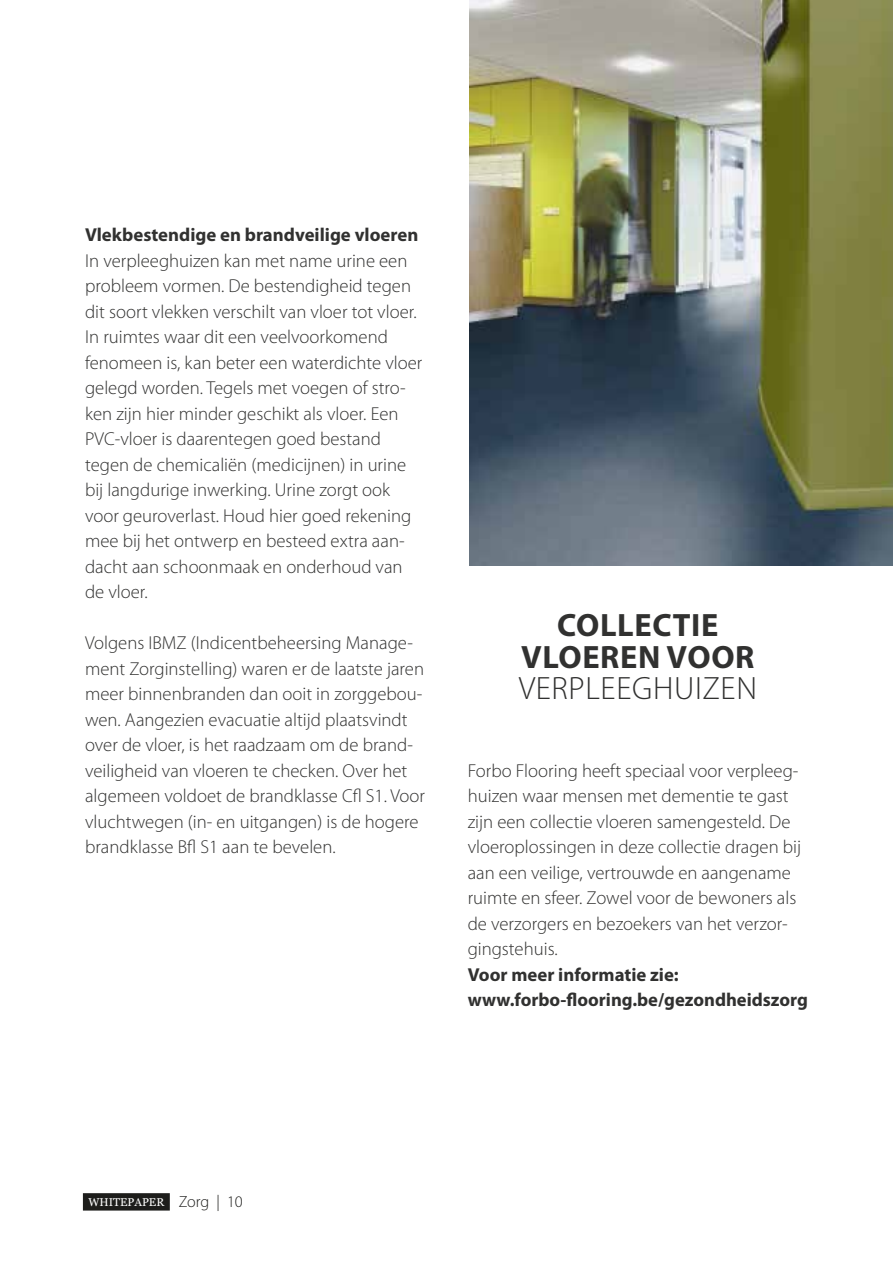
<style>
.page{position:relative;width:893px;height:1263px;background:#fff}
.page>*{position:absolute;margin:0;border:0;box-sizing:border-box;transform-origin:0 0}
.titel{font:700 32.4px "Myriad Pro";letter-spacing:.02em;color:#313130}
.titel-2{font:300 32.4px "Myriad Pro";letter-spacing:.02em;color:#313130}
.brood{font:300 18.75px/25.5px "Myriad Pro";color:#313130}
.brood-2{font:700 18.75px/25.5px "Myriad Pro";color:#313130}
.t1{font:11.4px "Georgia";color:#fff}
.s1{font-family:"Myriad Pro";font-weight:300;font-size:16.2px;color:#1d1d1b}
</style>
<div class="page">
<img style="left:470px;top:0;width:423px;height:566px">
<div style="left:83px;top:1193px;width:87px;height:17px;background:#1d1d1b"></div>
<p class="brood-2" style="left:85px;top:222px;width:335px">Vlekbestendige en brandveilige vloeren</p>
<p class="brood" style="left:85px;top:248px;width:339px">In verpleeghuizen kan met name urine een probleem vormen. De bestendigheid tegen dit soort vlekken verschilt van vloer tot vloer.<br>In ruimtes waar dit een veelvoorkomend fenomeen is, kan beter een waterdichte vloer gelegd worden. Tegels met voegen of stro&shy;ken zijn hier minder geschikt als vloer. Een PVC-vloer is daarentegen goed bestand tegen de chemicaliën (medicijnen) in urine bij langdurige inwerking. Urine zorgt ook voor geuroverlast. Houd hier goed rekening mee bij het ontwerp en besteed extra aan&shy;dacht aan schoonmaak en onderhoud van de vloer.</p>
<p class="brood" style="left:85px;top:630px;width:341px">Volgens IBMZ (Indicentbeheersing Manage&shy;ment Zorginstelling) waren er de laatste jaren meer binnenbranden dan ooit in zorggebou&shy;wen. Aangezien evacuatie altijd plaatsvindt over de vloer, is het raadzaam om de brand&shy;veiligheid van vloeren te checken. Over het algemeen voldoet de brandklasse Cfl S1. Voor vluchtwegen (in- en uitgangen) is de hogere brandklasse Bfl S1 aan te bevelen.</p>
<p class="titel" style="left:557px;top:607px;width:163px">COLLECTIE</p>
<p class="titel" style="left:521px;top:639px;width:235px">VLOEREN VOOR</p>
<p class="titel-2" style="left:519px;top:671px;width:240px">VERPLEEGHUIZEN</p>
<p class="brood" style="left:468px;top:758px;width:335px">Forbo Flooring heeft speciaal voor verpleeg&shy;huizen waar mensen met dementie te gast zijn een collectie vloeren samengesteld. De vloeroplossingen in deze collectie dragen bij aan een veilige, vertrouwde en aangename ruimte en sfeer. Zowel voor de bewoners als de verzorgers en bezoekers van het verzor&shy;gingstehuis.</p>
<p class="brood-2" style="left:468px;top:962px;width:342px">Voor meer informatie zie: www.forbo-flooring.be/gezondheidszorg</p>
<p class="t1" style="left:88px;top:1193px;width:156px">WHITEPAPER <span class="s1">Zorg | 10</span></p>
</div>
